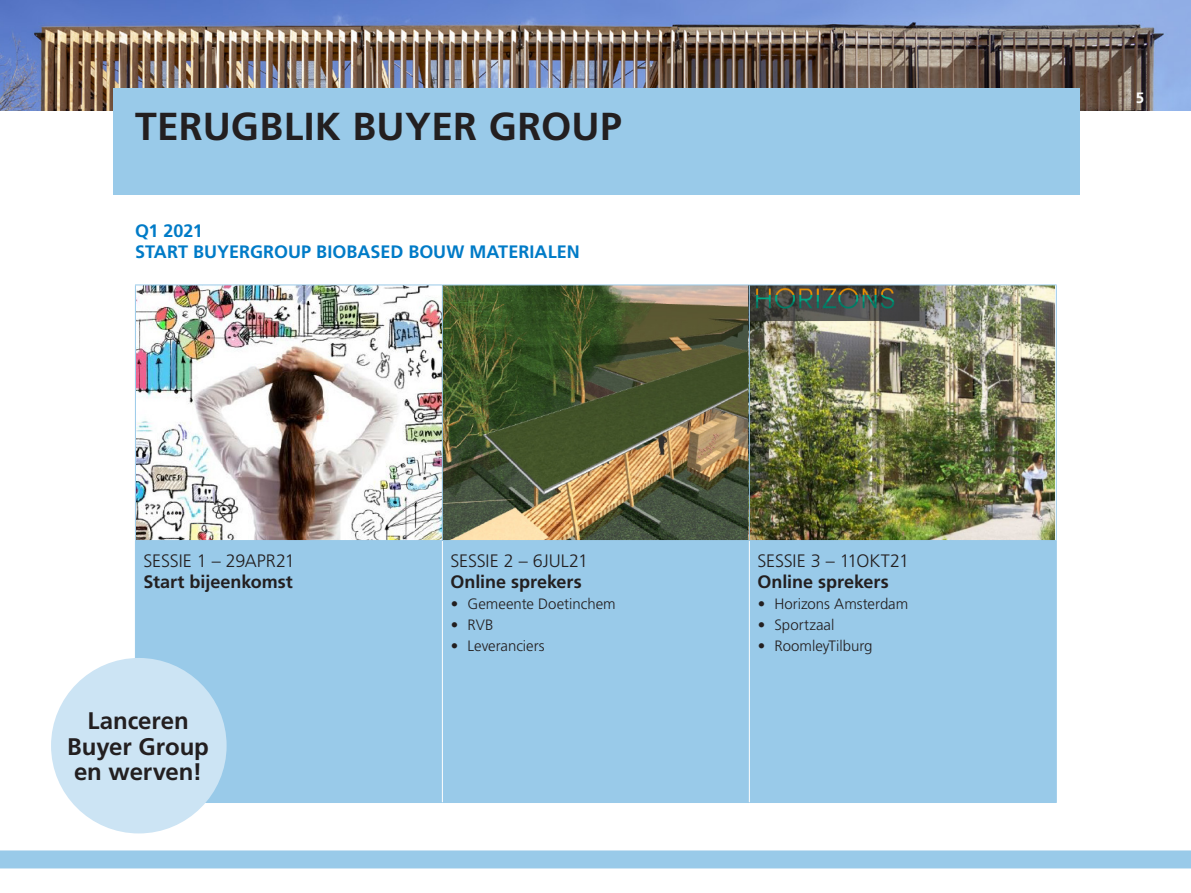
<style>
.page{position:relative;width:1191px;height:893px;background:#fff}
.page>*{position:absolute;margin:0;border:0;box-sizing:border-box;transform-origin:0 0}
.t1{font:700 39px "Frutiger LT Std";letter-spacing:.005em;color:#231f20}
.t2{font:700 24px/25.5px "Frutiger LT Std";letter-spacing:-.005em;color:#231f20;text-align:center}
.t3{font:300 18px "Frutiger LT Std";letter-spacing:-.01em;color:#231f20}
.t4{font:700 18px "Frutiger LT Std";color:#231f20}
.t5{font:700 18px/21px "Frutiger LT Std";color:#007bc7}
.t6{font:300 15px "Frutiger LT Std";color:#231f20}
.t7{font:700 15px "Frutiger LT Std";color:#fff}
</style>
<div class="page">
<div style="left:0;top:850px;width:1191px;height:18px;background:#99cae9"></div>
<img style="left:0;top:0;width:1191px;height:111px">
<div style="left:114px;top:88px;width:966px;height:107px;background:#99cae9"></div>
<img style="left:136px;top:286px;width:306px;height:254px">
<img style="left:443px;top:286px;width:305px;height:254px">
<img style="left:748px;top:286px;width:306px;height:254px">
<div style="left:136px;top:541px;width:920px;height:261px;background:#99cae9"></div>
<hr style="left:135px;top:285px;width:307px;height:1px;background:#99cae9">
<hr style="left:135px;top:285px;width:1px;height:255px;background:#99cae9">
<hr style="left:442px;top:285px;width:307px;height:1px;background:#99cae9">
<hr style="left:442px;top:285px;width:1px;height:255px;background:#99cae9">
<hr style="left:749px;top:285px;width:307px;height:1px;background:#99cae9">
<hr style="left:749px;top:285px;width:1px;height:255px;background:#99cae9">
<hr style="left:1056px;top:285px;width:1px;height:255px;background:#99cae9">
<hr style="left:135px;top:540px;width:307px;height:1px;background:#99cae9">
<hr style="left:135px;top:541px;width:1px;height:261px;background:#99cae9">
<hr style="left:442px;top:540px;width:307px;height:1px;background:#99cae9">
<hr style="left:749px;top:540px;width:307px;height:1px;background:#99cae9">
<hr style="left:1056px;top:541px;width:1px;height:261px;background:#99cae9">
<hr style="left:135px;top:802px;width:307px;height:1px;background:#99cae9">
<hr style="left:442px;top:802px;width:307px;height:1px;background:#99cae9">
<hr style="left:749px;top:802px;width:307px;height:1px;background:#99cae9">
<hr style="left:442px;top:541px;width:1px;height:261px;background:#fff">
<hr style="left:749px;top:541px;width:1px;height:261px;background:#fff">
<div style="left:51px;top:658px;width:176px;height:175px;background:#cce4f4;border-radius:50%"></div>
<h1 class="t1" style="left:135px;top:103px;width:488px">TERUGBLIK BUYER GROUP</h1>
<p class="t5" style="left:135px;top:220px;width:446px">Q1 2021<br>START BUYERGROUP BIOBASED BOUW MATERIALEN</p>
<p class="t3" style="left:143px;top:551px;width:153px">SESSIE 1 – 29APR21</p>
<p class="t4" style="left:143px;top:571px;width:151px">Start bijeenkomst</p>
<h2 class="t2" style="left:67px;top:708px;width:143px">Lanceren<br>Buyer Group en werven!</h2>
<p class="t3" style="left:450px;top:551px;width:139px">SESSIE 2 – 6JUL21</p>
<p class="t4" style="left:450px;top:571px;width:133px">Online sprekers</p>
<p class="t6" style="left:451px;top:595px;width:166px">• Gemeente Doetinchem</p>
<p class="t6" style="left:451px;top:616px;width:44px">• RVB</p>
<p class="t6" style="left:451px;top:637px;width:96px">• Leveranciers</p>
<p class="t3" style="left:757px;top:551px;width:153px">SESSIE 3 – 11OKT21</p>
<p class="t4" style="left:757px;top:571px;width:133px">Online sprekers</p>
<p class="t6" style="left:757px;top:595px;width:152px">• Horizons Amsterdam</p>
<p class="t6" style="left:757px;top:616px;width:78px">• Sportzaal</p>
<p class="t6" style="left:757px;top:637px;width:116px">• RoomleyTilburg</p>
<p class="t7" style="left:1135px;top:89px;width:10px">5</p>
</div>
